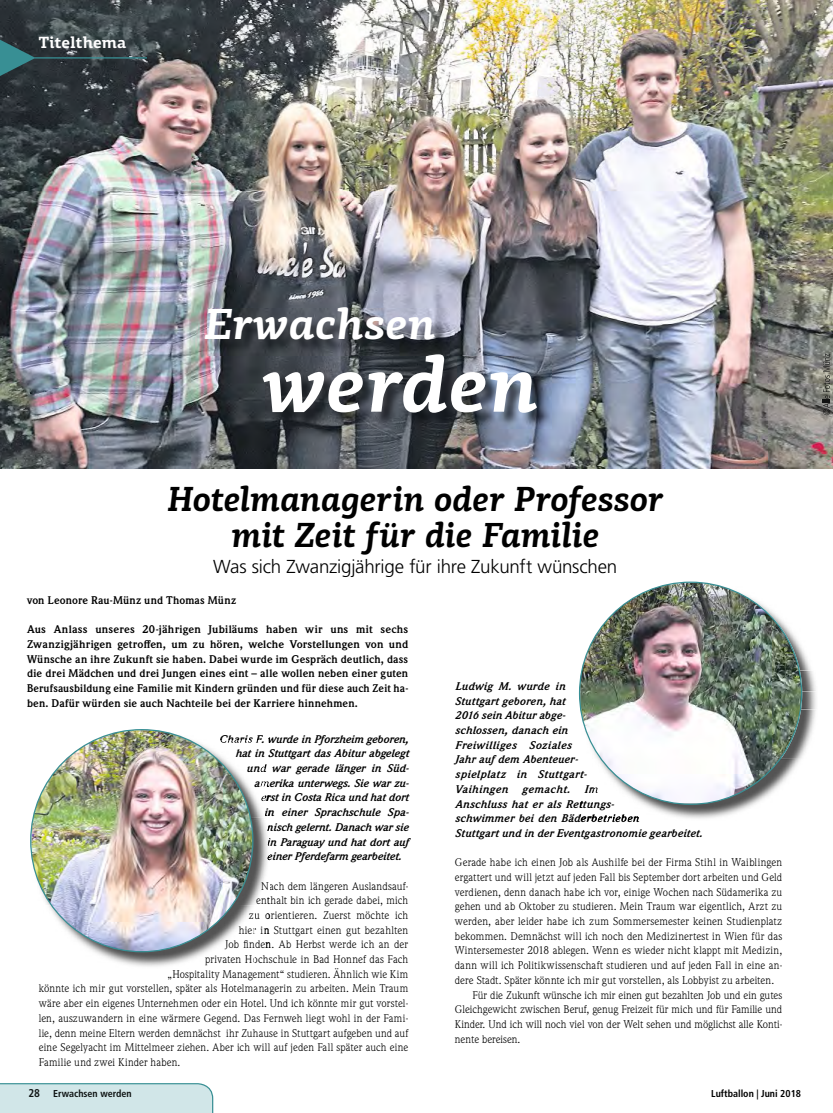
<style>
.page{position:relative;width:833px;height:1113px;background:#fff}
.page>*{position:absolute;margin:0;border:0;box-sizing:border-box;transform-origin:0 0}
.t1{font:italic 700 78.75px "PF Centro Slab Pro";color:#fff}
.t2{font:italic 700 43.75px "PF Centro Slab Pro";color:#fff}
.t3{font:italic 700 35px/36.2px "PF Centro Slab Pro";letter-spacing:-.015em;color:#000;text-align:center;scale:.95 1}
.t4{font:300 18.75px "Frutiger";letter-spacing:-.015em;color:#000}
.t5{font:700 16.25px "PF Centro Slab Pro";color:#fff}
.t6{font:11px "Weidemann ITC Pro";letter-spacing:.005em;color:#000}
.t7{font:italic 700 11px/14.8px "Weidemann ITC Pro";letter-spacing:.015em;color:#000}
.t8{font:700 11px/14.8px "Weidemann ITC Pro";letter-spacing:.01em;color:#000;text-align:justify}
.t9{font:700 condensed 10px "Frutiger";color:#000}
.t10{font:700 condensed 10px "Frutiger";color:#0f1414}
.s1{font-size:11.25px}
</style>
<div class="page">
<svg style="left:0;top:1083px;width:213px;height:30px;background:#cae2e4"></svg>
<img style="left:0;top:0;width:833px;height:468px">
<svg style="left:822px;top:354px;width:8px;height:61px"></svg>
<img style="left:93px;top:951px;width:115px;height:16px">
<img style="left:252px;top:818px;width:17px;height:87px">
<img style="left:252px;top:792px;width:11px;height:25px">
<img style="left:31px;top:730px;width:221px;height:221px">
<img style="left:642px;top:803px;width:114px;height:16px">
<img style="left:801px;top:710px;width:15px;height:48px">
<img style="left:801px;top:692px;width:15px;height:17px">
<svg style="left:801px;top:709px;width:14px;height:1px"></svg>
<img style="left:801px;top:671px;width:15px;height:20px">
<svg style="left:802px;top:691px;width:13px;height:1px"></svg>
<img style="left:801px;top:647px;width:10px;height:23px">
<img style="left:580px;top:583px;width:221px;height:220px">
<img style="left:207px;top:309px;width:243px;height:46px">
<img style="left:265px;top:356px;width:287px;height:72px">
<svg style="left:0;top:31px;width:147px;height:54px;background:#344348"></svg>
<h3 class="t5" style="left:39px;top:32px;width:89px">Titelthema</h3>
<h2 class="t2" style="left:204px;top:308px;width:233px">Erwachsen</h2>
<h1 class="t1" style="left:262px;top:357px;width:278px">werden</h1>
<h3 class="t3" style="left:167px;top:485px;width:523px">Hotelmanagerin oder Professor mit Zeit für die Familie</h3>
<h3 class="t4" style="left:213px;top:556px;width:405px">Was sich Zwanzigjährige für ihre Zukunft wünschen</h3>
<p class="t8" style="left:27px;top:592px;width:211px">von Leonore Rau-Münz und Thomas Münz</p>
<p class="t8" style="left:27px;top:622px;width:383px">Aus Anlass unseres 20-jährigen Jubiläums haben wir uns mit sechs Zwanzigjährigen getroffen, um zu hören, welche Vorstellungen von und Wünsche an ihre Zukunft sie haben. Dabei wurde im Gespräch deutlich, dass die drei Mädchen und drei Jungen eines eint – alle wollen neben einer guten Berufsausbildung eine Familie mit Kindern gründen und für diese auch Zeit ha&shy;ben. Dafür würden sie auch Nachteile bei der Karriere hinnehmen.</p>
<p class="t7" style="left:219px;top:731px;width:191px">Charis F. wurde in Pforzheim geboren,</p>
<p class="t7" style="left:235px;top:746px;width:175px">hat in Stuttgart das Abitur abgelegt</p>
<p class="t7" style="left:271px;top:761px;width:139px">war gerade länger in Süd-</p>
<p class="t7" style="left:254px;top:775px;width:157px">amerika unterwegs. Sie war zu-</p>
<p class="t7" style="left:260px;top:790px;width:150px">erst in Costa Rica und hat dort</p>
<p class="t7" style="left:281px;top:805px;width:129px">einer Sprachschule Spa-</p>
<p class="t7" style="left:266px;top:819px;width:143px">nisch gelernt. Danach war sie</p>
<p class="t7" style="left:266px;top:834px;width:144px">in Paraguay und hat dort auf</p>
<p class="t7" style="left:266px;top:849px;width:136px">einer Pferdefarm gearbeitet.</p>
<p class="t6" style="left:261px;top:879px;width:148px">Nach dem längeren Auslandsauf-</p>
<p class="t6" style="left:256px;top:894px;width:153px">enthalt bin ich gerade dabei, mich</p>
<p class="t6" style="left:249px;top:908px;width:161px">zu orientieren. Zuerst möchte ich</p>
<p class="t6" style="left:239px;top:923px;width:171px">hier in Stuttgart einen gut bezahlten</p>
<p class="t6" style="left:225px;top:938px;width:185px">Job finden. Ab Herbst werde ich an der</p>
<p class="t6" style="left:205px;top:952px;width:205px">privaten Hochschule in Bad Honnef das Fach</p>
<p class="t6" style="left:167px;top:967px;width:242px">„Hospitality Management“ studieren. Ähnlich wie Kim</p>
<p class="t6" style="left:39px;top:982px;width:371px">könnte ich mir gut vorstellen, später als Hotelmanagerin zu arbeiten. Mein Traum</p>
<p class="t6" style="left:39px;top:997px;width:371px">wäre aber ein eigenes Unternehmen oder ein Hotel. Und ich könnte mir gut vorstel-</p>
<p class="t6" style="left:39px;top:1011px;width:371px">len, auszuwandern in eine wärmere Gegend. Das Fernweh liegt wohl in der Fami-</p>
<p class="t6" style="left:39px;top:1026px;width:371px">lie, denn meine Eltern werden demnächst ihr Zuhause in Stuttgart aufgeben und auf</p>
<p class="t6" style="left:39px;top:1041px;width:371px">eine Segelyacht im Mittelmeer ziehen. Aber ich will auf jeden Fall später auch eine</p>
<p class="t6" style="left:39px;top:1055px;width:143px">Familie und zwei Kinder haben.</p>
<p class="t7" style="left:246px;top:761px;width:21px">und</p>
<p class="t7" style="left:264px;top:805px;width:11px">in</p>
<p class="t7" style="left:455px;top:679px;width:133px">Ludwig M. wurde in<br>Stuttgart geboren, hat<br>2016 sein Abitur abge&shy;schlossen, danach ein<br>Freiwilliges Soziales<br>Jahr auf dem Abenteuer&shy;spielplatz in Stuttgart-<br>Vaihingen</p>
<p class="t7" style="left:455px;top:781px;width:249px;text-indent:67px">gemacht.<br>Anschluss hat er als Rettungs-<br>schwimmer bei den Bäderbetrieben<br>Stuttgart und in der Eventgastronomie gearbeitet.</p>
<p class="t6" style="left:455px;top:856px;width:329px">Gerade habe ich einen Job als Aushilfe bei der Firma Stihl in Waiblingen</p>
<p class="t6" style="left:455px;top:870px;width:329px">ergattert und will jetzt auf jeden Fall bis September dort arbeiten und Geld</p>
<p class="t6" style="left:455px;top:885px;width:329px">verdienen, denn danach habe ich vor, einige Wochen nach Südamerika zu</p>
<p class="t6" style="left:455px;top:900px;width:329px">gehen und ab Oktober zu studieren. Mein Traum war eigentlich, Arzt zu</p>
<p class="t6" style="left:455px;top:915px;width:329px">werden, aber leider habe ich zum Sommersemester keinen Studienplatz</p>
<p class="t6" style="left:455px;top:929px;width:329px">bekommen. Demnächst will ich noch den Medizinertest in Wien für das</p>
<p class="t6" style="left:455px;top:944px;width:329px">Wintersemester 2018 ablegen. Wenn es wieder nicht klappt mit Medizin,</p>
<p class="t6" style="left:455px;top:959px;width:329px">dann will ich Politikwissenschaft studieren und auf jeden Fall in eine an-</p>
<p class="t6" style="left:455px;top:973px;width:321px">dere Stadt. Später könnte ich mir gut vorstellen, als Lobbyist zu arbeiten.</p>
<p class="t6" style="left:472px;top:988px;width:311px">Für die Zukunft wünsche ich mir einen gut bezahlten Job und ein gutes</p>
<p class="t6" style="left:455px;top:1003px;width:329px">Gleichgewicht zwischen Beruf, genug Freizeit für mich und für Familie und</p>
<p class="t6" style="left:455px;top:1017px;width:329px">Kinder. Und ich will noch viel von der Welt sehen und möglichst alle Konti-</p>
<p class="t6" style="left:455px;top:1032px;width:67px">nente bereisen.</p>
<p class="t7" style="left:584px;top:781px;width:15px">Im</p>
<p class="t10" style="left:28px;top:1087px;width:105px"><span class="s1">28</span> Erwachsen werden</p>
<p class="t9" style="left:711px;top:1087px;width:91px">Luftballon | Juni 2018</p>
</div>
